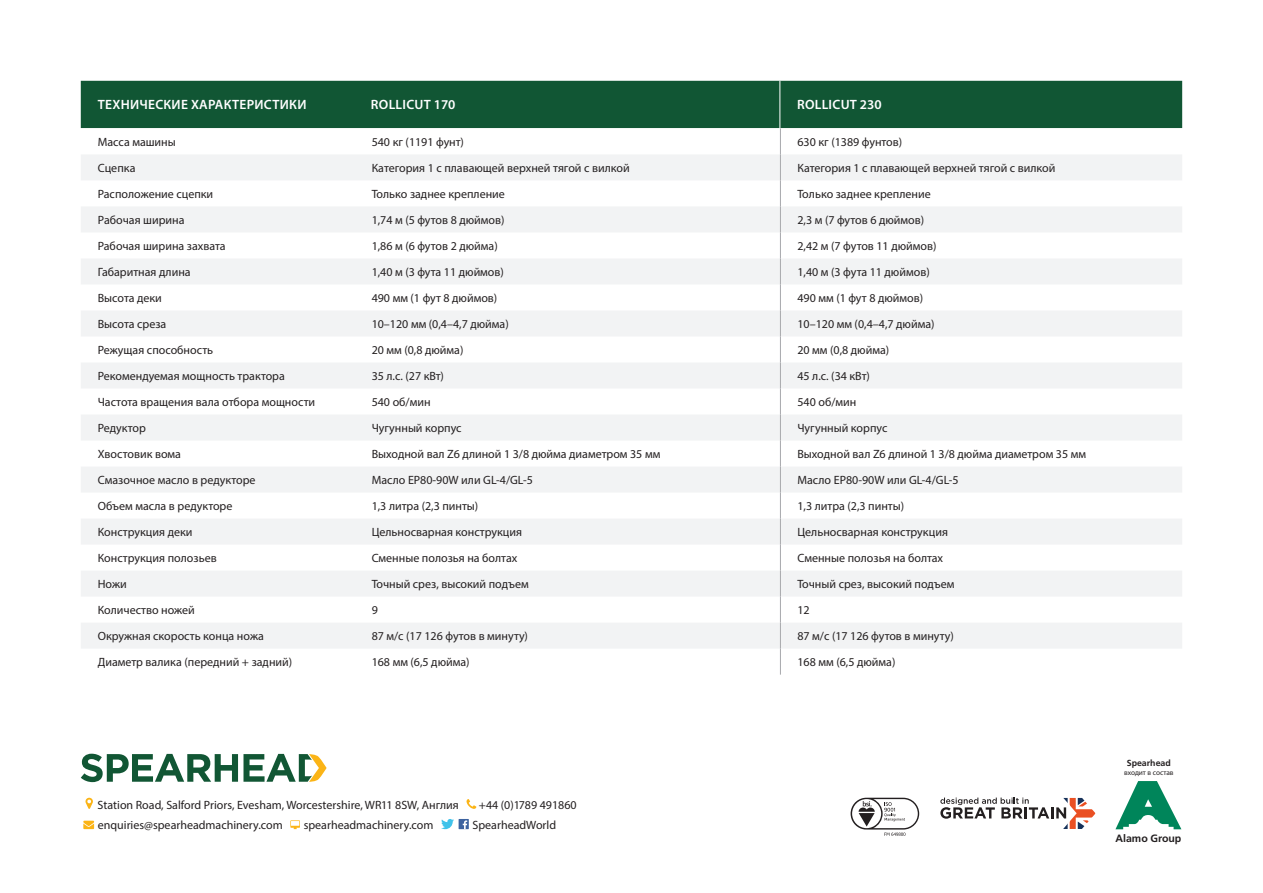
<style>
.page{position:relative;width:1263px;height:893px;background:#fff}
.page>*{position:absolute;margin:0;border:0;box-sizing:border-box;transform-origin:0 0}
.t1{font:600 13.5px "Myriad Pro";letter-spacing:.02em;color:#fff}
.t2{font:12px "Myriad Pro";color:#231f20}
.t3{font:700 10.65px "Frutiger LT";color:#231f20}
.t4{font:700 8.85px "Frutiger LT";color:#231f20}
.t5{font:7.35px "Myriad Pro";letter-spacing:-.005em;color:#231f20}
</style>
<div class="page">
<svg style="left:81px;top:154px;width:1101px;height:495px;fill:#f2f3f4"></svg>
<svg style="left:780px;top:128px;width:1px;height:547px"></svg>
<svg style="left:940px;top:798px;width:155px;height:31px"></svg>
<svg style="left:850px;top:798px;width:69px;height:38px"></svg>
<svg style="left:85px;top:798px;width:8px;height:11px"></svg>
<svg style="left:466px;top:799px;width:10px;height:10px"></svg>
<svg style="left:83px;top:821px;width:11px;height:8px"></svg>
<svg style="left:290px;top:820px;width:10px;height:9px"></svg>
<svg style="left:441px;top:819px;width:13px;height:10px"></svg>
<div style="left:459px;top:819px;width:10px;height:10px;background:#3c629f"></div>
<svg style="left:463px;top:820px;width:4px;height:9px"></svg>
<svg style="left:81px;top:754px;width:246px;height:28px"></svg>
<img style="left:1115px;top:781px;width:66px;height:48px">
<div style="left:81px;top:81px;width:1101px;height:47px;background:#115634"></div>
<hr style="left:780px;top:81px;width:1px;height:47px;background:#fff">
<p class="t1" style="left:98px;top:96px;width:210px">ТЕХНИЧЕСКИЕ ХАРАКТЕРИСТИКИ</p>
<p class="t1" style="left:371px;top:96px;width:86px">ROLLICUT 170</p>
<p class="t1" style="left:797px;top:96px;width:86px">ROLLICUT 230</p>
<p class="t2" style="left:98px;top:134px;width:80px">Масса машины</p>
<p class="t2" style="left:372px;top:134px;width:94px">540 кг (1191 фунт)</p>
<p class="t2" style="left:797px;top:134px;width:106px">630 кг (1389 фунтов)</p>
<p class="t2" style="left:98px;top:160px;width:39px">Сцепка</p>
<p class="t2" style="left:372px;top:160px;width:260px">Категория 1 с плавающей верхней тягой с вилкой</p>
<p class="t2" style="left:797px;top:160px;width:260px">Категория 1 с плавающей верхней тягой с вилкой</p>
<p class="t2" style="left:98px;top:186px;width:117px">Расположение сцепки</p>
<p class="t2" style="left:372px;top:186px;width:135px">Только заднее крепление</p>
<p class="t2" style="left:797px;top:186px;width:135px">Только заднее крепление</p>
<p class="t2" style="left:98px;top:213px;width:88px">Pабочая ширина</p>
<p class="t2" style="left:372px;top:213px;width:134px">1,74 м (5 футов 8 дюймов)</p>
<p class="t2" style="left:797px;top:213px;width:128px">2,3 м (7 футов 6 дюймов)</p>
<p class="t2" style="left:98px;top:239px;width:129px">Рабочая ширина захвата</p>
<p class="t2" style="left:372px;top:239px;width:128px">1,86 м (6 футов 2 дюйма)</p>
<p class="t2" style="left:797px;top:239px;width:141px">2,42 м (7 футов 11 дюймов)</p>
<p class="t2" style="left:98px;top:265px;width:94px">Габаритная длина</p>
<p class="t2" style="left:372px;top:265px;width:134px">1,40 м (3 фута 11 дюймов)</p>
<p class="t2" style="left:797px;top:265px;width:134px">1,40 м (3 фута 11 дюймов)</p>
<p class="t2" style="left:98px;top:291px;width:66px">Высота деки</p>
<p class="t2" style="left:372px;top:291px;width:127px">490 мм (1 фут 8 дюймов)</p>
<p class="t2" style="left:797px;top:291px;width:127px">490 мм (1 фут 8 дюймов)</p>
<p class="t2" style="left:98px;top:317px;width:70px">Высота среза</p>
<p class="t2" style="left:372px;top:317px;width:139px">10–120 мм (0,4–4,7 дюйма)</p>
<p class="t2" style="left:797px;top:317px;width:139px">10–120 мм (0,4–4,7 дюйма)</p>
<p class="t2" style="left:98px;top:343px;width:117px">Режущая способность</p>
<p class="t2" style="left:372px;top:343px;width:93px">20 мм (0,8 дюйма)</p>
<p class="t2" style="left:797px;top:343px;width:93px">20 мм (0,8 дюйма)</p>
<p class="t2" style="left:98px;top:369px;width:189px">Рекомендуемая мощность трактора</p>
<p class="t2" style="left:372px;top:369px;width:74px">35 л.с. (27 кВт)</p>
<p class="t2" style="left:797px;top:369px;width:74px">45 л.с. (34 кВт)</p>
<p class="t2" style="left:98px;top:395px;width:219px">Частота вращения вала отбора мощности</p>
<p class="t2" style="left:372px;top:395px;width:60px">540 об/мин</p>
<p class="t2" style="left:797px;top:395px;width:60px">540 об/мин</p>
<p class="t2" style="left:98px;top:421px;width:50px">Редуктор</p>
<p class="t2" style="left:372px;top:421px;width:91px">Чугунный корпус</p>
<p class="t2" style="left:797px;top:421px;width:91px">Чугунный корпус</p>
<p class="t2" style="left:98px;top:447px;width:85px">Xвостовик вома</p>
<p class="t2" style="left:372px;top:447px;width:290px">Выходной вал Z6 длиной 1 3/8 дюйма диаметром 35 мм</p>
<p class="t2" style="left:797px;top:447px;width:290px">Выходной вал Z6 длиной 1 3/8 дюйма диаметром 35 мм</p>
<p class="t2" style="left:98px;top:473px;width:159px">Смазочное масло в редукторе</p>
<p class="t2" style="left:372px;top:473px;width:163px">Масло EP80-90W или GL-4/GL-5</p>
<p class="t2" style="left:797px;top:473px;width:163px">Масло EP80-90W или GL-4/GL-5</p>
<p class="t2" style="left:98px;top:499px;width:136px">Объем масла в редукторе</p>
<p class="t2" style="left:372px;top:499px;width:108px">1,3 литра (2,3 пинты)</p>
<p class="t2" style="left:797px;top:499px;width:108px">1,3 литра (2,3 пинты)</p>
<p class="t2" style="left:98px;top:525px;width:96px">Конструкция деки</p>
<p class="t2" style="left:372px;top:525px;width:152px">Цельносварная конструкция</p>
<p class="t2" style="left:797px;top:525px;width:152px">Цельносварная конструкция</p>
<p class="t2" style="left:98px;top:551px;width:120px">Конструкция полозьев</p>
<p class="t2" style="left:372px;top:551px;width:147px">Сменные полозья на болтах</p>
<p class="t2" style="left:797px;top:551px;width:147px">Сменные полозья на болтах</p>
<p class="t2" style="left:98px;top:577px;width:30px">Ножи</p>
<p class="t2" style="left:372px;top:577px;width:159px">Точный срез, высокий подъем</p>
<p class="t2" style="left:797px;top:577px;width:159px">Точный срез, высокий подъем</p>
<p class="t2" style="left:98px;top:603px;width:99px">Количество ножей</p>
<p class="t2" style="left:372px;top:603px;width:8px">9</p>
<p class="t2" style="left:797px;top:603px;width:14px">12</p>
<p class="t2" style="left:98px;top:629px;width:168px">Окружная скорость конца ножа</p>
<p class="t2" style="left:372px;top:629px;width:158px">87 м/с (17 126 футов в минуту)</p>
<p class="t2" style="left:797px;top:629px;width:158px">87 м/с (17 126 футов в минуту)</p>
<p class="t2" style="left:98px;top:655px;width:196px">Диаметр валика (передний + задний)</p>
<p class="t2" style="left:372px;top:655px;width:99px">168 мм (6,5 дюйма)</p>
<p class="t2" style="left:797px;top:655px;width:99px">168 мм (6,5 дюйма)</p>
<p class="t2" style="left:98px;top:797px;width:363px">Station Road, Salford Priors, Evesham, Worcestershire, WR11 8SW, Англия</p>
<p class="t2" style="left:479px;top:797px;width:99px">+44 (0)1789 491860</p>
<p class="t2" style="left:98px;top:818px;width:186px">enquiries@spearheadmachinery.com</p>
<p class="t2" style="left:304px;top:818px;width:131px">spearheadmachinery.com</p>
<p class="t2" style="left:472px;top:818px;width:85px">SpearheadWorld</p>
<p class="t4" style="left:1127px;top:758px;width:45px">Spearhead</p>
<p class="t5" style="left:1124px;top:768px;width:51px">входит в состав</p>
<p class="t3" style="left:1115px;top:832px;width:67px">Alamo Group</p>
</div>
